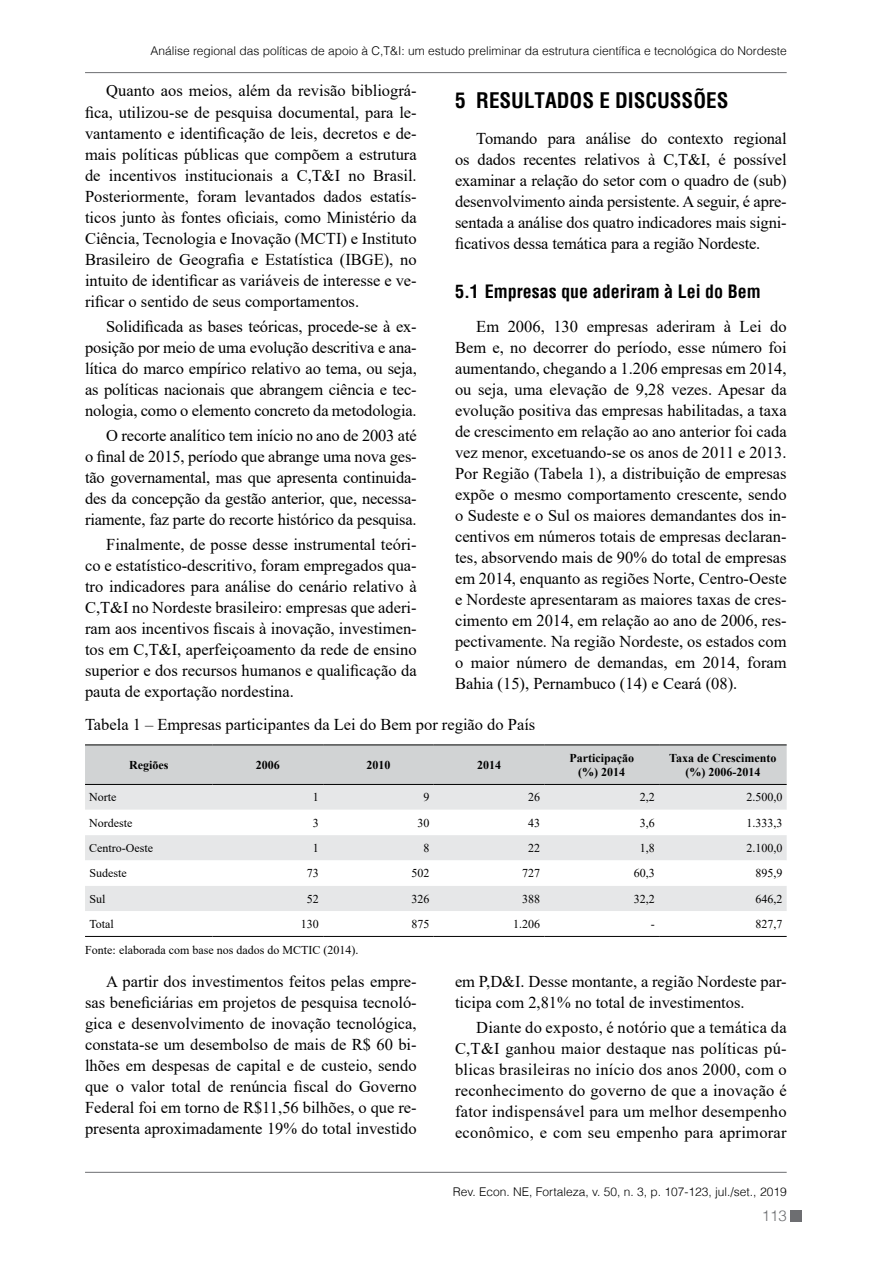
<style>
.page{position:relative;width:893px;height:1263px;background:#fff}
.page>*{position:absolute;margin:0;border:0;box-sizing:border-box;transform-origin:0 0}
.t1{font:700 condensed 21px "Helvetica";color:#000}
.t2{font:700 condensed 18px "Helvetica";color:#000}
.t3{font:16.5px/21px "Times New Roman";color:#000;text-align:justify}
.t4{font:300 15px "Helvetica";color:#6d6e71}
.t5{font:12px "Times New Roman";color:#000}
.t6{font:300 12px "Helvetica";color:#000}
.t7{font:700 12px/14.4px "Times New Roman";color:#000;text-align:center}
</style>
<div class="page">
<hr style="left:85px;top:72px;width:702px;height:1px;background:#6d6e71">
<hr style="left:85px;top:1172px;width:702px;height:1px;background:#6d6e71">
<div style="left:791px;top:1210px;width:11px;height:12px;background:#6d6e71"></div>
<div style="left:85px;top:745px;width:702px;height:39px;background:#d1d3d4"></div>
<div style="left:85px;top:785px;width:702px;height:25px;background:#e6e7e8"></div>
<svg style="left:85px;top:835px;width:702px;height:101px"></svg>
<hr style="left:85px;top:744px;width:128px;height:1px;background:#000">
<hr style="left:213px;top:744px;width:110px;height:1px;background:#000">
<hr style="left:323px;top:744px;width:111px;height:1px;background:#000">
<hr style="left:434px;top:744px;width:110px;height:1px;background:#000">
<hr style="left:544px;top:744px;width:115px;height:1px;background:#000">
<hr style="left:659px;top:744px;width:128px;height:1px;background:#000">
<hr style="left:85px;top:784px;width:128px;height:1px;background:#000">
<hr style="left:213px;top:784px;width:110px;height:1px;background:#000">
<hr style="left:323px;top:784px;width:111px;height:1px;background:#000">
<hr style="left:434px;top:784px;width:110px;height:1px;background:#000">
<hr style="left:544px;top:784px;width:115px;height:1px;background:#000">
<hr style="left:659px;top:784px;width:128px;height:1px;background:#000">
<hr style="left:85px;top:936px;width:128px;height:1px;background:#000">
<hr style="left:213px;top:936px;width:110px;height:1px;background:#000">
<hr style="left:323px;top:936px;width:111px;height:1px;background:#000">
<hr style="left:434px;top:936px;width:110px;height:1px;background:#000">
<hr style="left:544px;top:936px;width:115px;height:1px;background:#000">
<hr style="left:659px;top:936px;width:128px;height:1px;background:#000">
<p class="t6" style="left:150px;top:41px;width:638px">Análise regional das políticas de apoio à C,T&amp;I: um estudo preliminar da estrutura científica e tecnológica do Nordeste</p>
<p class="t3" style="left:85px;top:80px;width:333px;text-indent:21px">Quanto aos meios, além da revisão bibliográ&shy;fica, utilizou-se de pesquisa documental, para le&shy;vantamento e identificação de leis, decretos e de&shy;mais políticas públicas que compõem a estrutura de incentivos institucionais a C,T&amp;I no Brasil.<br>Posteriormente, foram levantados dados estatís&shy;ticos junto às fontes oficiais, como Ministério da Ciência, Tecnologia e Inovação (MCTI) e Instituto Brasileiro de Geografia e Estatística (IBGE), no intuito de identificar as variáveis de interesse e ve&shy;rificar o sentido de seus comportamentos.</p>
<p class="t3" style="left:85px;top:315px;width:333px;text-indent:21px">Solidificada as bases teóricas, procede-se à ex&shy;posição por meio de uma evolução descritiva e ana&shy;lítica do marco empírico relativo ao tema, ou seja, as políticas nacionais que abrangem ciência e tec&shy;nologia, como o elemento concreto da metodologia.</p>
<p class="t3" style="left:85px;top:424px;width:333px;text-indent:21px">O recorte analítico tem início no ano de 2003 até o final de 2015, período que abrange uma nova ges&shy;tão governamental, mas que apresenta continuida&shy;des da concepção da gestão anterior, que, necessa&shy;riamente, faz parte do recorte histórico da pesquisa.</p>
<p class="t3" style="left:85px;top:534px;width:333px;text-indent:21px">Finalmente, de posse desse instrumental teóri&shy;co e estatístico-descritivo, foram empregados qua&shy;tro indicadores para análise do cenário relativo à C,T&amp;I no Nordeste brasileiro: empresas que aderi&shy;ram aos incentivos fiscais à inovação, investimen&shy;tos em C,T&amp;I, aperfeiçoamento da rede de ensino superior e dos recursos humanos e qualificação da pauta de exportação nordestina.</p>
<p class="t1" style="left:455px;top:86px;width:275px">5 RESULTADOS E DISCUSSÕES</p>
<p class="t3" style="left:455px;top:127px;width:333px;text-indent:21px">Tomando para análise do contexto regional os dados recentes relativos à C,T&amp;I, é possível examinar a relação do setor com o quadro de (sub) desenvolvimento ainda persistente. A seguir, é apre&shy;sentada a análise dos quatro indicadores mais signi&shy;ficativos dessa temática para a região Nordeste.</p>
<p class="t2" style="left:455px;top:280px;width:307px">5.1 Empresas que aderiram à Lei do Bem</p>
<p class="t3" style="left:455px;top:316px;width:333px;text-indent:21px">Em 2006, 130 empresas aderiram à Lei do Bem e, no decorrer do período, esse número foi aumentando, chegando a 1.206 empresas em 2014, ou seja, uma elevação de 9,28 vezes. Apesar da evolução positiva das empresas habilitadas, a taxa de crescimento em relação ao ano anterior foi cada vez menor, excetuando-se os anos de 2011 e 2013.<br>Por Região (Tabela 1), a distribuição de empresas expõe o mesmo comportamento crescente, sendo o Sudeste e o Sul os maiores demandantes dos in&shy;centivos em números totais de empresas declaran&shy;tes, absorvendo mais de 90% do total de empresas em 2014, enquanto as regiões Norte, Centro-Oeste e Nordeste apresentaram as maiores taxas de cres&shy;cimento em 2014, em relação ao ano de 2006, res&shy;pectivamente. Na região Nordeste, os estados com o maior número de demandas, em 2014, foram Bahia (15), Pernambuco (14) e Ceará (08).</p>
<p class="t3" style="left:85px;top:713px;width:452px">Tabela 1 – Empresas participantes da Lei do Bem por região do País</p>
<p class="t7" style="left:129px;top:757px;width:41px">Regiões</p>
<p class="t7" style="left:256px;top:757px;width:25px">2006</p>
<p class="t7" style="left:366px;top:757px;width:25px">2010</p>
<p class="t7" style="left:477px;top:757px;width:25px">2014</p>
<p class="t7" style="left:569px;top:750px;width:66px">Participação (%) 2014</p>
<p class="t7" style="left:669px;top:750px;width:109px">Taxa de Crescimento (%) 2006-2014</p>
<p class="t5" style="left:89px;top:789px;width:29px">Norte</p>
<p class="t5" style="left:313px;top:789px;width:7px">1</p>
<p class="t5" style="left:423px;top:789px;width:7px">9</p>
<p class="t5" style="left:528px;top:789px;width:13px">26</p>
<p class="t5" style="left:640px;top:789px;width:16px">2,2</p>
<p class="t5" style="left:746px;top:789px;width:37px">2.500,0</p>
<p class="t5" style="left:89px;top:814px;width:45px">Nordeste</p>
<p class="t5" style="left:313px;top:814px;width:7px">3</p>
<p class="t5" style="left:417px;top:814px;width:13px">30</p>
<p class="t5" style="left:528px;top:814px;width:13px">43</p>
<p class="t5" style="left:640px;top:814px;width:16px">3,6</p>
<p class="t5" style="left:746px;top:814px;width:38px">1.333,3</p>
<p class="t5" style="left:89px;top:839px;width:65px">Centro-Oeste</p>
<p class="t5" style="left:313px;top:839px;width:7px">1</p>
<p class="t5" style="left:423px;top:839px;width:7px">8</p>
<p class="t5" style="left:528px;top:839px;width:13px">22</p>
<p class="t5" style="left:640px;top:839px;width:16px">1,8</p>
<p class="t5" style="left:746px;top:839px;width:37px">2.100,0</p>
<p class="t5" style="left:89px;top:865px;width:39px">Sudeste</p>
<p class="t5" style="left:307px;top:865px;width:13px">73</p>
<p class="t5" style="left:411px;top:865px;width:19px">502</p>
<p class="t5" style="left:522px;top:865px;width:19px">727</p>
<p class="t5" style="left:634px;top:865px;width:22px">60,3</p>
<p class="t5" style="left:755px;top:865px;width:28px">895,9</p>
<p class="t5" style="left:89px;top:890px;width:18px">Sul</p>
<p class="t5" style="left:307px;top:890px;width:13px">52</p>
<p class="t5" style="left:412px;top:890px;width:19px">326</p>
<p class="t5" style="left:522px;top:890px;width:19px">388</p>
<p class="t5" style="left:634px;top:890px;width:22px">32,2</p>
<p class="t5" style="left:755px;top:890px;width:28px">646,2</p>
<p class="t5" style="left:89px;top:915px;width:26px">Total</p>
<p class="t5" style="left:301px;top:915px;width:19px">130</p>
<p class="t5" style="left:412px;top:915px;width:19px">875</p>
<p class="t5" style="left:513px;top:915px;width:28px">1.206</p>
<p class="t5" style="left:651px;top:915px;width:5px">-</p>
<p class="t5" style="left:755px;top:915px;width:29px">827,7</p>
<p class="t5" style="left:85px;top:942px;width:275px">Fonte: elaborada com base nos dados do MCTIC (2014).</p>
<p class="t3" style="left:85px;top:970px;width:333px;text-indent:21px">A partir dos investimentos feitos pelas empre&shy;sas beneficiárias em projetos de pesquisa tecnoló&shy;gica e desenvolvimento de inovação tecnológica, constata-se um desembolso de mais de R$ 60 bi&shy;lhões em despesas de capital e de custeio, sendo que o valor total de renúncia fiscal do Governo Federal foi em torno de R$11,56 bilhões, o que re&shy;presenta aproximadamente 19% do total investido</p>
<p class="t3" style="left:455px;top:970px;width:333px">em P,D&amp;I. Desse montante, a região Nordeste par&shy;ticipa com 2,81% no total de investimentos.</p>
<p class="t3" style="left:455px;top:1017px;width:333px;text-indent:21px">Diante do exposto, é notório que a temática da C,T&amp;I ganhou maior destaque nas políticas pú&shy;blicas brasileiras no início dos anos 2000, com o reconhecimento do governo de que a inovação é fator indispensável para um melhor desempenho econômico, e com seu empenho para aprimorar</p>
<p class="t6" style="left:453px;top:1182px;width:335px">Rev. Econ. NE, Fortaleza, v. 50, n. 3, p. 107-123, jul./set., 2019</p>
<p class="t4" style="left:762px;top:1203px;width:27px">113</p>
</div>
